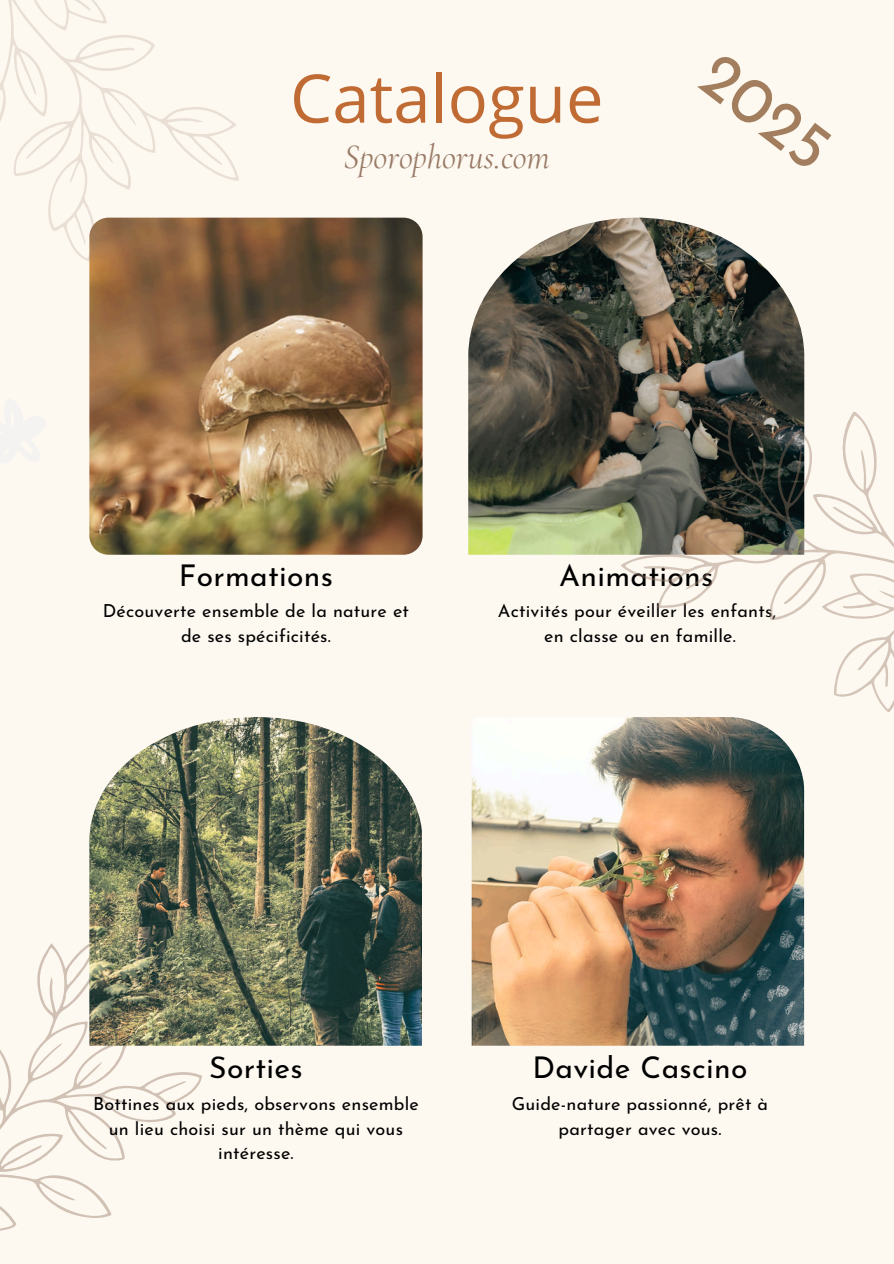
<style>
.page{position:relative;width:894px;height:1264px;background:#fff}
.page>*{position:absolute;margin:0;border:0;box-sizing:border-box;transform-origin:0 0}
.t1{font:67.05px "Open Sans";color:#c06a34}
.t2{font:65.4px "Josefin Sans";color:#a27e5e}
.t3{font:italic 34.5px "Cormorant Garamond";color:#997b67}
.t4{font:30px "Josefin Sans";letter-spacing:.01em;color:#000}
.t5{font:18px/24.8px "Josefin Sans";letter-spacing:.01em;color:#000;text-align:center}
</style>
<div class="page">
<div style="left:0;top:0;width:893px;height:1263px;background:#fdf9f1"></div>
<img style="left:468px;top:218px;width:332px;height:336px">
<img style="left:89px;top:218px;width:333px;height:336px">
<svg style="left:0;top:943px;width:223px;height:288px"></svg>
<img style="left:89px;top:717px;width:333px;height:328px">
<img style="left:471px;top:731px;width:332px;height:314px">
<svg style="left:575px;top:324px;width:318px;height:461px"></svg>
<svg style="left:0;top:0;width:304px;height:295px"></svg>
<p class="t1" style="left:290px;top:51px;width:315px">Catalogue</p>
<p class="t3" style="left:343px;top:136px;width:208px">Sporophorus.com</p>
<p class="t2" style="left:724px;top:45px;width:148px;rotate:38deg">2025</p>
<p class="t4" style="left:179px;top:563px;width:156px">Formations</p>
<p class="t4" style="left:559px;top:563px;width:156px">Animations</p>
<p class="t5" style="left:103px;top:600px;width:308px">Découverte ensemble de la nature et de ses spécificités.</p>
<p class="t5" style="left:498px;top:600px;width:280px">Activités pour éveiller les enfants,</p>
<h3 class="t5" style="left:544px;top:625px;width:193px">en classe ou en famille.</h3>
<p class="t4" style="left:209px;top:1055px;width:95px">Sorties</p>
<p class="t4" style="left:532px;top:1055px;width:216px">Davide Cascino</p>
<h3 class="t5" style="left:93px;top:1092px;width:327px">Bottines aux pieds, observons ensemble un lieu choisi sur un thème qui vous intéresse.</h3>
<p class="t5" style="left:511px;top:1092px;width:258px">Guide-nature passionné, prêt à partager avec vous.</p>
</div>
